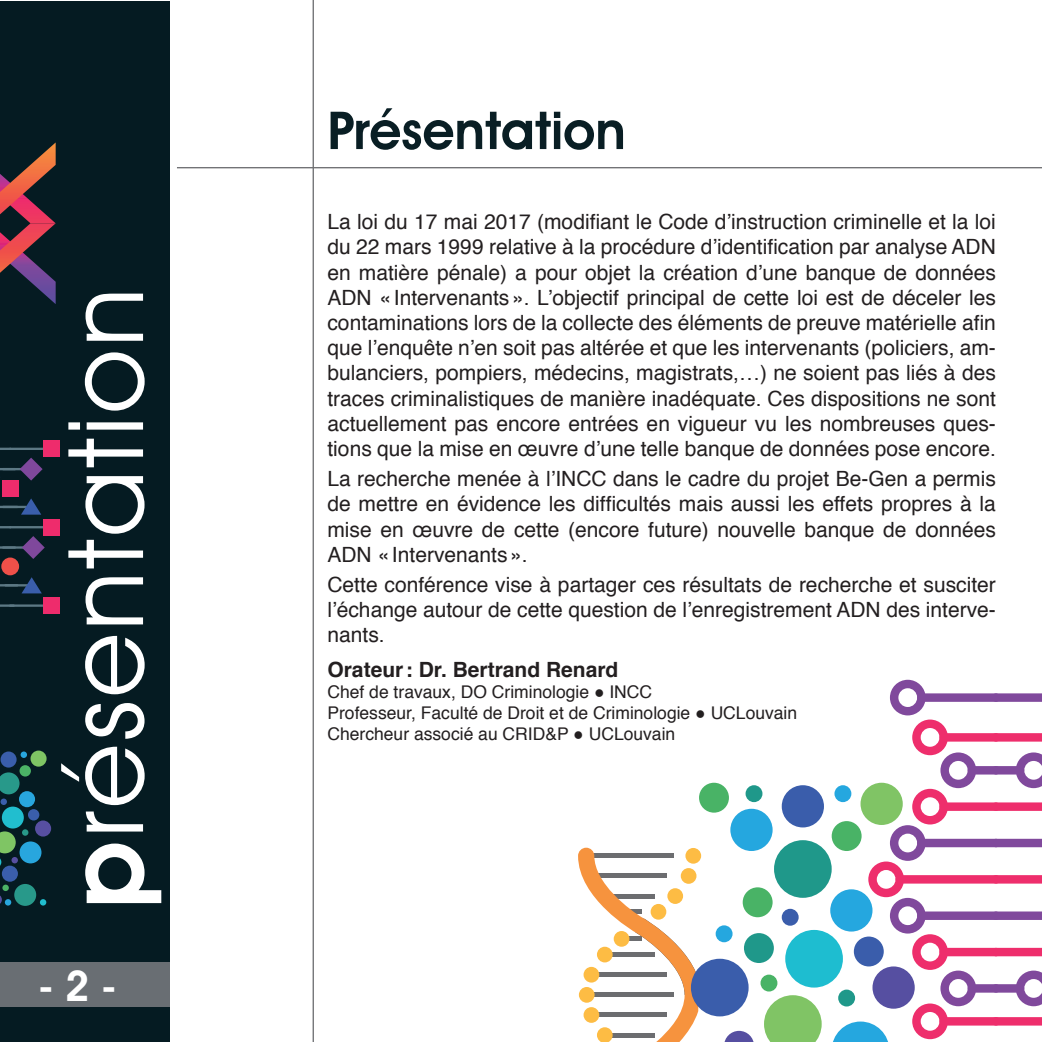
<style>
.page{position:relative;width:1042px;height:1042px;background:#fff}
.page>*{position:absolute;margin:0;border:0;box-sizing:border-box;transform-origin:0 0}
.t1{font:105px "Avant Garde IT Cby BT";letter-spacing:.03em;color:#fff}
.t2{font:600 52.5px "Avant Garde IT Cby BT";color:#091e24}
.t3{font:600 42px "Avant Garde IT Cby BT";color:#fff}
.t4{font:21px/25.2px "Helvetica";color:#231f20;text-align:justify}
.t5{font:700 21px "Helvetica";color:#231f20}
.t6{font:17.5px/21px "Helvetica";color:#231f20}
.s1{font-weight:600}
</style>
<div class="page">
<hr style="left:313px;top:0;width:1px;height:1042px;background:#6c6d70">
<hr style="left:177px;top:167px;width:865px;height:1px;background:#6c6d70">
<div style="left:0;top:1px;width:170px;height:1041px;background:#051b22"></div>
<hr style="left:9px;top:526px;width:37px;height:2px;background:#5c7884">
<svg style="left:0;top:526px;width:9px;height:2px"></svg>
<hr style="left:2px;top:546px;width:25px;height:3px;background:#5c7884">
<svg style="left:0;top:546px;width:16px;height:3px"></svg>
<hr style="left:9px;top:604px;width:37px;height:3px;background:#5c7884">
<svg style="left:0;top:604px;width:15px;height:3px"></svg>
<hr style="left:9px;top:448px;width:37px;height:2px;background:#5c7884">
<svg style="left:0;top:448px;width:9px;height:2px"></svg>
<div style="left:1px;top:557px;width:18px;height:18px;background:#ef5049;border-radius:50%"></div>
<div style="left:2px;top:480px;width:16px;height:16px;background:#ee2c6c"></div>
<div style="left:43px;top:519px;width:17px;height:16px;background:#ee2c6c"></div>
<div style="left:43px;top:441px;width:17px;height:16px;background:#ee2c6c"></div>
<svg style="left:22px;top:536px;width:23px;height:23px"></svg>
<svg style="left:0;top:458px;width:43px;height:22px"></svg>
<svg style="left:0;top:498px;width:41px;height:17px"></svg>
<svg style="left:0;top:577px;width:42px;height:16px"></svg>
<div style="left:43px;top:597px;width:17px;height:17px;background:#ee2c6c"></div>
<svg style="left:0;top:142px;width:56px;height:162px"></svg>
<div style="left:20px;top:765px;width:11px;height:11px;background:#4bb366;border-radius:50%"></div>
<div style="left:28px;top:809px;width:11px;height:11px;background:#3a5eab;border-radius:50%"></div>
<div style="left:21px;top:751px;width:6px;height:7px;background:#28a6de;border-radius:50%"></div>
<div style="left:1px;top:798px;width:6px;height:7px;background:#3a5eab;border-radius:50%"></div>
<div style="left:22px;top:829px;width:6px;height:7px;background:#28998a;border-radius:50%"></div>
<div style="left:2px;top:884px;width:7px;height:7px;background:#4bb366;border-radius:50%"></div>
<svg style="left:0;top:895px;width:11px;height:10px"></svg>
<svg style="left:40px;top:899px;width:6px;height:6px"></svg>
<svg style="left:0;top:772px;width:20px;height:22px"></svg>
<div style="left:2px;top:806px;width:22px;height:22px;background:#21becf;border-radius:50%"></div>
<div style="left:20px;top:841px;width:21px;height:22px;background:#28a6de;border-radius:50%"></div>
<svg style="left:0;top:831px;width:18px;height:35px"></svg>
<div style="left:14px;top:884px;width:22px;height:22px;background:#28998a;border-radius:50%"></div>
<div style="left:35px;top:820px;width:16px;height:16px;background:#574fa1;border-radius:50%"></div>
<div style="left:19px;top:791px;width:16px;height:16px;background:#28a6de;border-radius:50%"></div>
<div style="left:2px;top:865px;width:16px;height:16px;background:#3a5eab;border-radius:50%"></div>
<div style="left:31px;top:750px;width:16px;height:16px;background:#7fc564;border-radius:50%"></div>
<div style="left:1px;top:751px;width:16px;height:16px;background:#3a5eab;border-radius:50%"></div>
<div style="left:0;top:962px;width:170px;height:45px;background:#696e73"></div>
<svg style="left:578px;top:847px;width:123px;height:195px"></svg>
<div style="left:895px;top:875px;width:105px;height:8px;background:#ee2e6c;border-radius:4px"></div>
<div style="left:917px;top:839px;width:83px;height:8px;background:#80499c;border-radius:4px"></div>
<div style="left:939px;top:802px;width:61px;height:9px;background:#ee2e6c;border-radius:4px"></div>
<div style="left:967px;top:766px;width:33px;height:8px;background:#80499c;border-radius:4px"></div>
<div style="left:939px;top:733px;width:61px;height:8px;background:#ee2e6c;border-radius:4px"></div>
<div style="left:917px;top:693px;width:83px;height:9px;background:#80499c;border-radius:4px"></div>
<div style="left:917px;top:911px;width:83px;height:9px;background:#80499c;border-radius:4px"></div>
<div style="left:939px;top:948px;width:61px;height:8px;background:#ee2e6c;border-radius:4px"></div>
<div style="left:967px;top:984px;width:33px;height:8px;background:#80499c;border-radius:4px"></div>
<div style="left:939px;top:1017px;width:61px;height:8px;background:#ee2e6c;border-radius:4px"></div>
<svg style="left:992px;top:875px;width:50px;height:8px"></svg>
<svg style="left:998px;top:839px;width:44px;height:8px"></svg>
<svg style="left:991px;top:802px;width:51px;height:9px"></svg>
<div style="left:991px;top:766px;width:33px;height:8px;background:#80499c;border-radius:4px"></div>
<svg style="left:991px;top:733px;width:51px;height:8px"></svg>
<svg style="left:992px;top:693px;width:50px;height:9px"></svg>
<svg style="left:1016px;top:752px;width:26px;height:36px"></svg>
<svg style="left:992px;top:911px;width:50px;height:9px"></svg>
<svg style="left:998px;top:948px;width:44px;height:8px"></svg>
<div style="left:991px;top:984px;width:33px;height:8px;background:#80499c;border-radius:4px"></div>
<svg style="left:991px;top:1017px;width:51px;height:8px"></svg>
<svg style="left:1016px;top:970px;width:26px;height:36px"></svg>
<div style="left:699px;top:783px;width:30px;height:29px;background:#49b366;border-radius:50%"></div>
<div style="left:743px;top:887px;width:29px;height:30px;background:#49b366;border-radius:50%"></div>
<div style="left:744px;top:933px;width:30px;height:30px;background:#1f988a;border-radius:50%"></div>
<div style="left:745px;top:785px;width:17px;height:17px;background:#1f988a;border-radius:50%"></div>
<div style="left:715px;top:925px;width:17px;height:17px;background:#25a7df;border-radius:50%"></div>
<div style="left:782px;top:909px;width:16px;height:16px;background:#3a5dab;border-radius:50%"></div>
<div style="left:760px;top:974px;width:17px;height:17px;background:#49b366;border-radius:50%"></div>
<svg style="left:724px;top:1031px;width:30px;height:11px"></svg>
<div style="left:774px;top:840px;width:57px;height:58px;background:#1f988a;border-radius:50%"></div>
<div style="left:785px;top:930px;width:58px;height:57px;background:#1ebdd0;border-radius:50%"></div>
<svg style="left:831px;top:680px;width:145px;height:362px"></svg>
<svg style="left:764px;top:995px;width:57px;height:47px;background:#93cd7d"></svg>
<div style="left:872px;top:966px;width:43px;height:42px;background:#564fa1;border-radius:50%"></div>
<div style="left:830px;top:889px;width:42px;height:42px;background:#25a7df;border-radius:50%"></div>
<div style="left:860px;top:783px;width:43px;height:42px;background:#80c465;border-radius:50%"></div>
<div style="left:782px;top:785px;width:42px;height:42px;background:#3a5dab;border-radius:50%"></div>
<div style="left:730px;top:809px;width:42px;height:42px;background:#25a7df;border-radius:50%"></div>
<div style="left:691px;top:959px;width:57px;height:57px;background:#3a5dab;border-radius:50%"></div>
<h1 class="t1" style="left:42px;top:908px;width:621px;rotate:-90deg"><span class="s1">p</span>résentation</h1>
<h3 class="t3" style="left:39px;top:960px;width:79px">- 2 -</h3>
<h2 class="t2" style="left:327px;top:99px;width:300px">Présentation</h2>
<p class="t4" style="left:327px;top:210px;width:670px">La loi du 17 mai 2017 (modifiant le Code d’instruction criminelle et la loi du 22 mars 1999 relative à la procédure d’identification par analyse ADN en matière pénale) a pour objet la création d’une banque de données ADN « Intervenants ». L’objectif principal de cette loi est de déceler les contaminations lors de la collecte des éléments de preuve matérielle afin que l’enquête n’en soit pas altérée et que les intervenants (policiers, am&shy;bulanciers, pompiers, médecins, magistrats,…) ne soient pas liés à des traces criminalistiques de manière inadéquate. Ces dispositions ne sont actuellement pas encore entrées en vigueur vu les nombreuses ques&shy;tions que la mise en œuvre d’une telle banque de données pose encore.</p>
<p class="t4" style="left:327px;top:467px;width:670px">La recherche menée à l’INCC dans le cadre du projet Be-Gen a permis de mettre en évidence les difficultés mais aussi les effets propres à la mise en œuvre de cette (encore future) nouvelle banque de données ADN « Intervenants ».</p>
<p class="t4" style="left:327px;top:572px;width:670px">Cette conférence vise à partager ces résultats de recherche et susciter l’échange autour de cette question de l’enregistrement ADN des interve&shy;nants.</p>
<p class="t5" style="left:327px;top:653px;width:292px">Orateur : Dr. Bertrand Renard</p>
<p class="t6" style="left:327px;top:682px;width:471px">Chef de travaux, DO Criminologie ● INCC<br>Professeur, Faculté de Droit et de Criminologie ● UCLouvain<br>Chercheur associé au CRID&amp;P ● UCLouvain</p>
</div>
